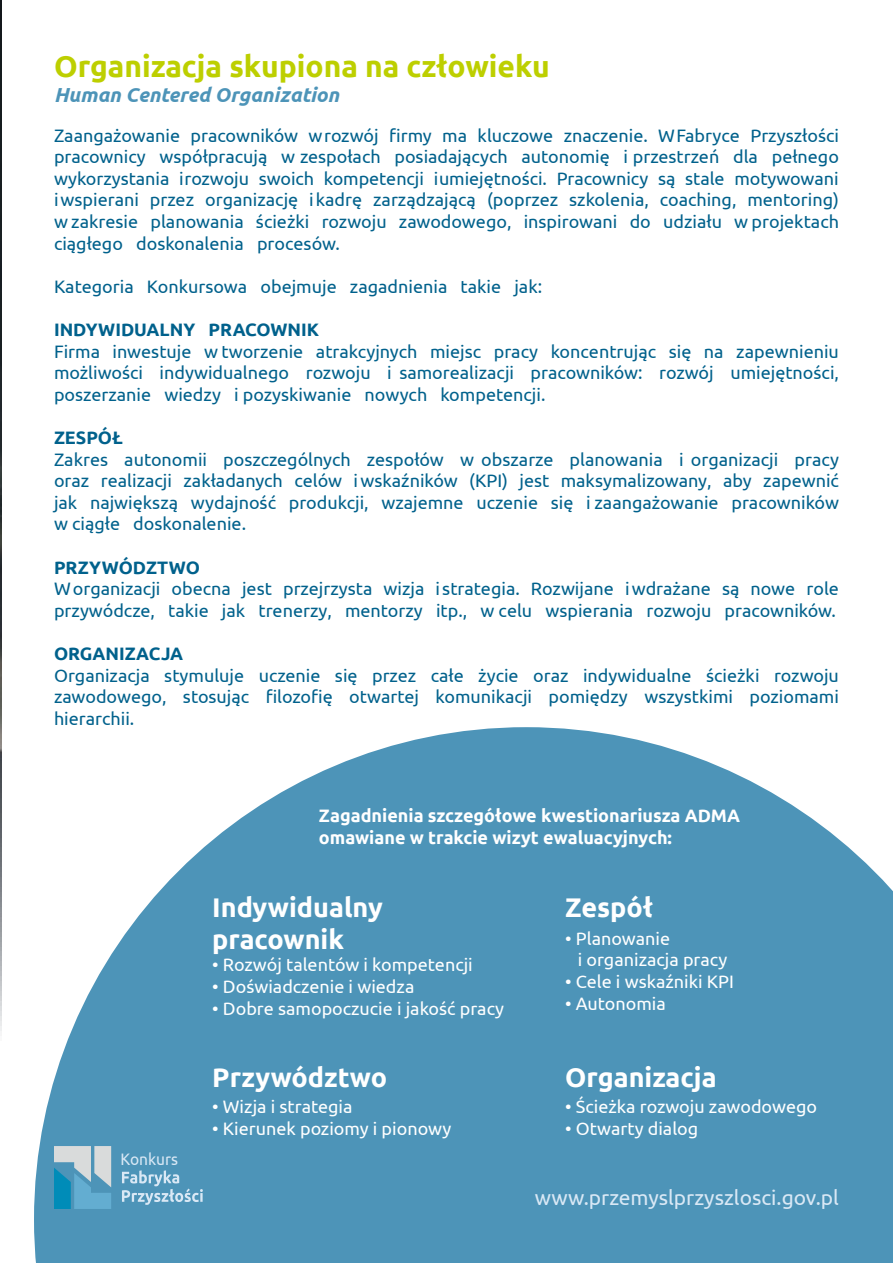
<style>
.page{position:relative;width:893px;height:1263px;background:#fff}
.page>*{position:absolute;margin:0;border:0;box-sizing:border-box;transform-origin:0 0}
.t1{font:700 30px "Ubuntu";color:#bdcf00}
.t2{font:700 27px/32.4px "Ubuntu";color:#fff}
.t3{font:21px "Ubuntu";color:#d9e8f5}
.t4{font:italic 700 20.25px "Ubuntu";color:#4d94b8}
.t5{font:18px/21.6px "Ubuntu";color:#00618c;text-align:justify}
.t6{font:18px/21.6px "Ubuntu";color:#fff}
.t7{font:700 18px/21.6px "Ubuntu";color:#fff}
.t8{font:700 18px "Ubuntu";color:#00618c}
.t9{font:16.65px "Ubuntu";color:#d9e8f5;scale:.94 1}
</style>
<div class="page">
<img style="left:0;top:0;width:1px;height:1031px">
<svg style="left:34px;top:727px;width:859px;height:536px;fill:#4d94b8"></svg>
<svg style="left:54px;top:1146px;width:57px;height:63px;background:#7bb3cb"></svg>
<svg style="left:122px;top:1170px;width:81px;height:35px;background:#71aac8"></svg>
<h1 class="t1" style="left:54px;top:48px;width:497px">Organizacja skupiona na człowieku</h1>
<p class="t4" style="left:54px;top:82px;width:286px">Human Centered Organization</p>
<p class="t5" style="left:54px;top:124px;width:786px">Zaangażowanie pracowników w rozwój firmy ma kluczowe znaczenie. W Fabryce Przyszłości pracownicy współpracują w zespołach posiadających autonomię i przestrzeń dla pełnego wykorzystania i rozwoju swoich kompetencji i umiejętności. Pracownicy są stale motywowani i wspierani przez organizację i kadrę zarządzającą (poprzez szkolenia, coaching, mentoring) w zakresie planowania ścieżki rozwoju zawodowego, inspirowani do udziału w projektach ciągłego doskonalenia procesów.</p>
<p class="t5" style="left:54px;top:275px;width:490px">Kategoria Konkursowa obejmuje zagadnienia takie jak:</p>
<p class="t8" style="left:54px;top:319px;width:267px">INDYWIDUALNY PRACOWNIK</p>
<p class="t5" style="left:54px;top:340px;width:786px">Firma inwestuje w tworzenie atrakcyjnych miejsc pracy koncentrując się na zapewnieniu możliwości indywidualnego rozwoju i samorealizacji pracowników: rozwój umiejętności, poszerzanie wiedzy i pozyskiwanie nowych kompetencji.</p>
<p class="t8" style="left:54px;top:427px;width:70px">ZESPÓŁ</p>
<p class="t5" style="left:54px;top:448px;width:786px">Zakres autonomii poszczególnych zespołów w obszarze planowania i organizacji pracy oraz realizacji zakładanych celów i wskaźników (KPI) jest maksymalizowany, aby zapewnić jak największą wydajność produkcji, wzajemne uczenie się i zaangażowanie pracowników w ciągłe doskonalenie.</p>
<p class="t8" style="left:54px;top:556px;width:147px">PRZYWÓDZTWO</p>
<p class="t5" style="left:54px;top:577px;width:786px">W organizacji obecna jest przejrzysta wizja i strategia. Rozwijane i wdrażane są nowe role przywódcze, takie jak trenerzy, mentorzy itp., w celu wspierania rozwoju pracowników.</p>
<p class="t8" style="left:54px;top:643px;width:131px">ORGANIZACJA</p>
<p class="t5" style="left:54px;top:664px;width:786px">Organizacja stymuluje uczenie się przez całe życie oraz indywidualne ścieżki rozwoju zawodowego, stosując filozofię otwartej komunikacji pomiędzy wszystkimi poziomami hierarchii.</p>
<p class="t7" style="left:319px;top:804px;width:423px">Zagadnienia szczegółowe kwestionariusza ADMA omawiane w trakcie wizyt ewaluacyjnych:</p>
<p class="t9" style="left:121px;top:1149px;width:63px">Konkurs</p>
<h2 class="t2" style="left:212px;top:890px;width:172px">Indywidualny pracownik</h2>
<p class="t6" style="left:212px;top:954px;width:262px">• Rozwój talentów i kompetencji</p>
<p class="t6" style="left:212px;top:975px;width:204px">• Doświadczenie i wiedza</p>
<p class="t6" style="left:212px;top:997px;width:293px">• Dobre samopoczucie i jakość pracy</p>
<h2 class="t2" style="left:212px;top:1060px;width:176px">Przywództwo</h2>
<p class="t6" style="left:212px;top:1096px;width:142px">• Wizja i strategia</p>
<p class="t6" style="left:212px;top:1117px;width:241px">• Kierunek poziomy i pionowy</p>
<h2 class="t2" style="left:565px;top:890px;width:89px">Zespół</h2>
<p class="t6" style="left:578px;top:927px;width:151px;text-indent:-12px">• Planowanie<br>i organizacja pracy</p>
<p class="t6" style="left:565px;top:970px;width:170px">• Cele i wskaźniki KPI</p>
<p class="t6" style="left:565px;top:992px;width:102px">• Autonomia</p>
<h2 class="t2" style="left:565px;top:1060px;width:153px">Organizacja</h2>
<p class="t6" style="left:565px;top:1096px;width:253px">• Ścieżka rozwoju zawodowego</p>
<p class="t6" style="left:565px;top:1117px;width:135px">• Otwarty dialog</p>
<p class="t3" style="left:535px;top:1184px;width:306px">www.przemyslprzyszlosci.gov.pl</p>
</div>
